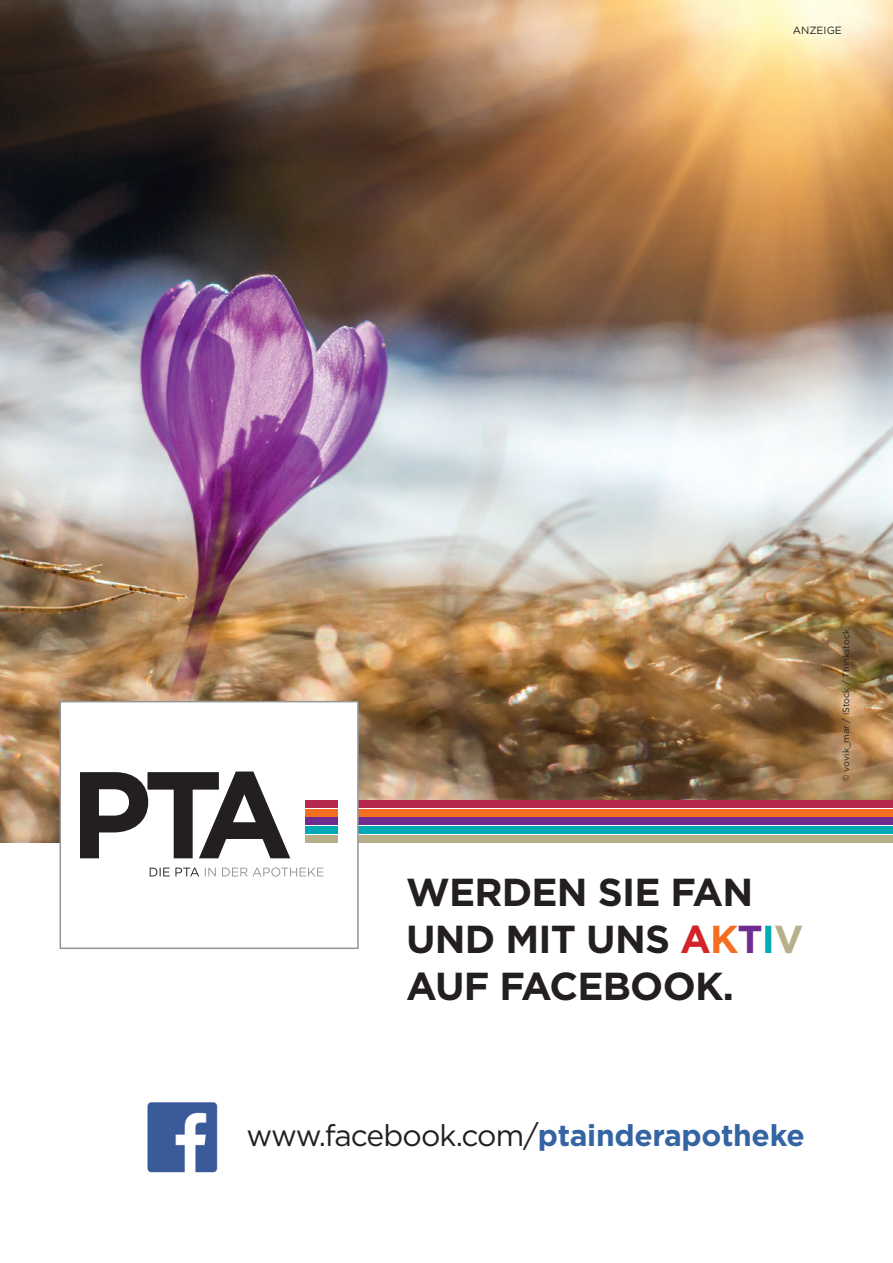
<style>
.page{position:relative;width:893px;height:1263px;background:#fff}
.page>*{position:absolute;margin:0;border:0;box-sizing:border-box;transform-origin:0 0}
.t1{font:700 39px/46.8px "Gotham";letter-spacing:-.02em;color:#231f20}
.t2{font:30px "Gotham";letter-spacing:-.03em;color:#231f20}
.t3{font:10.5px "Gotham";color:#231f20}
.t4{font:9px "Gotham";color:#231f20}
.s1{color:#d1232a}
.s2{color:#f36e21}
.s3{color:#6e2c91}
.s4{color:#00aab5}
.s5{color:#b7b08b}
.s6{font-weight:700;color:#3564a3}
</style>
<div class="page">
<img style="left:0;top:0;width:893px;height:842px">
<img style="left:147px;top:1102px;width:71px;height:71px">
<div style="left:357px;top:803px;width:536px;height:37px;background:linear-gradient(to right,#fff,#fff)"></div>
<div style="left:357px;top:800px;width:536px;height:8px;background:#b6274b"></div>
<div style="left:357px;top:809px;width:536px;height:7px;background:#f36e21"></div>
<div style="left:357px;top:817px;width:536px;height:8px;background:#6e2c91"></div>
<div style="left:357px;top:826px;width:536px;height:8px;background:#00aab5"></div>
<div style="left:357px;top:835px;width:536px;height:7px;background:#b7b08b"></div>
<div style="left:60px;top:702px;width:298px;height:246px;background:#fff"></div>
<div style="left:305px;top:800px;width:33px;height:8px;background:#b6274b"></div>
<div style="left:305px;top:809px;width:33px;height:7px;background:#f36e21"></div>
<div style="left:305px;top:818px;width:33px;height:7px;background:#6e2c91"></div>
<div style="left:305px;top:826px;width:33px;height:8px;background:#00aab5"></div>
<div style="left:305px;top:835px;width:33px;height:7px;background:#b7b08b"></div>
<svg style="left:205px;top:867px;width:119px;height:10px"></svg>
<svg style="left:150px;top:867px;width:49px;height:9px"></svg>
<svg style="left:80px;top:772px;width:210px;height:86px"></svg>
<div style="left:60px;top:701px;width:299px;height:248px;border:2px solid #939598"></div>
<p class="t3" style="left:793px;top:23px;width:51px">ANZEIGE</p>
<p class="t1" style="left:406px;top:869px;width:399px">WERDEN SIE FAN<br>UND MIT UNS <span class="s1">A</span><span class="s2">K</span><span class="s3">T</span><span class="s4">I</span><span class="s5">V<br></span>AUF FACEBOOK.</p>
<p class="t4" style="left:840px;top:782px;width:155px;rotate:-90deg">© vovik_mar / iStock / Thinkstock</p>
<p class="t2" style="left:247px;top:1116px;width:560px">www.facebook.com/<span class="s6">ptainderapotheke</span></p>
</div>
